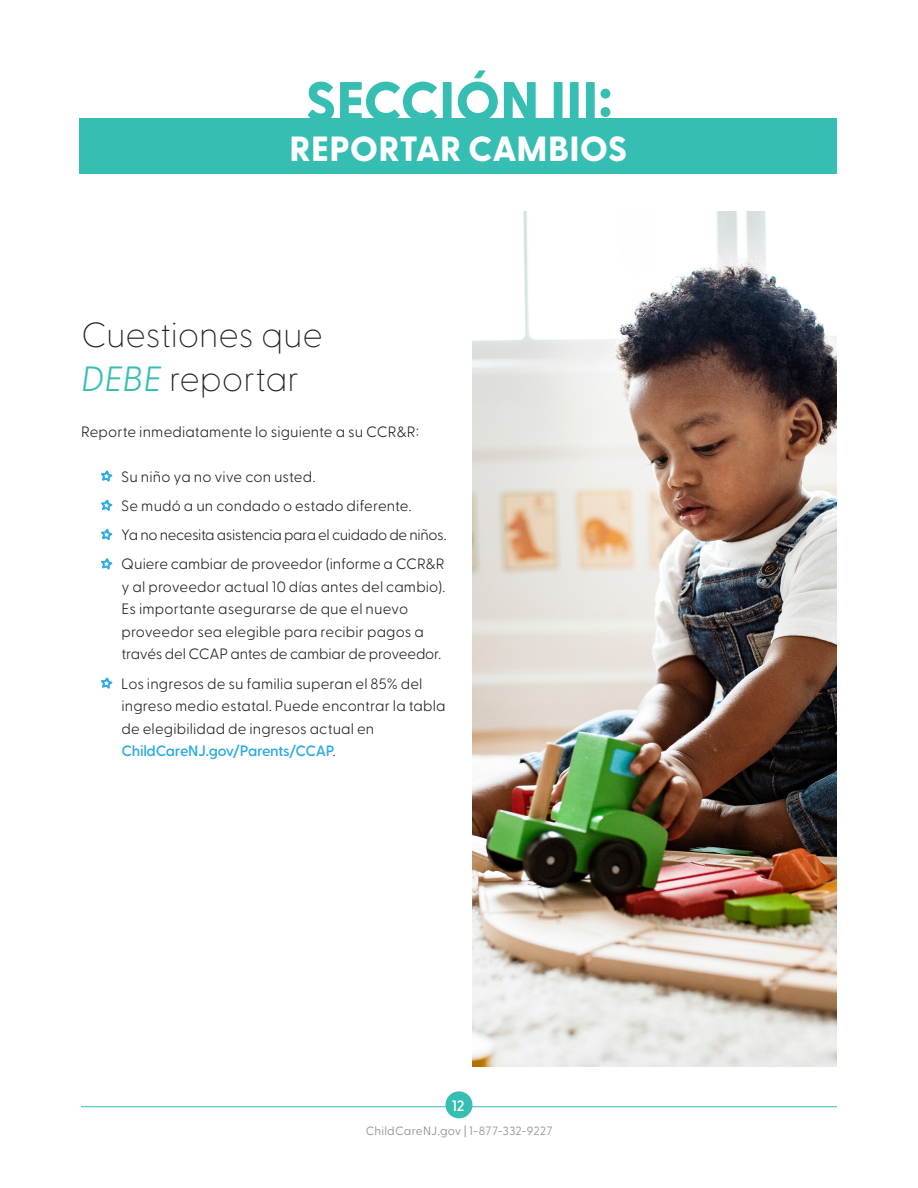
<style>
.page{position:relative;width:918px;height:1188px;background:#fff}
.page>*{position:absolute;margin:0;border:0;box-sizing:border-box;transform-origin:0 0}
.Page_Number_-_Align_Right{font:800 55.5px "Greycliff CF";color:#36beb3}
.t1{font:100 34.95px/45px "Greycliff CF";letter-spacing:-.005em;color:#231f20}
.Head{font:800 34.95px "Greycliff CF";letter-spacing:-.005em;color:#fff}
.bullets{font:300 15px/22.5px "Greycliff CF";color:#231f20}
.bullets-2{font:300 15px "Greycliff CF";letter-spacing:-.025em;color:#231f20}
.Page_Number_-_Align_Right-2{font:600 15px "Greycliff CF";color:#fff}
.t2{font:12px "Greycliff CF";letter-spacing:.02em;color:#939598}
.s1{font-weight:300;font-style:italic;color:#36beb3}
.s2{font-weight:600;color:#30abe1}
</style>
<div class="page">
<svg style="left:101px;top:471px;width:11px;height:10px"></svg>
<svg style="left:101px;top:500px;width:11px;height:11px"></svg>
<svg style="left:101px;top:529px;width:11px;height:11px"></svg>
<svg style="left:101px;top:558px;width:11px;height:11px"></svg>
<svg style="left:101px;top:678px;width:11px;height:10px"></svg>
<img style="left:472px;top:212px;width:365px;height:854px">
<div style="left:80px;top:119px;width:757px;height:55px;background:#36beb3"></div>
<hr style="left:81px;top:1106px;width:756px;height:1px;background:#36beb3">
<div style="left:446px;top:1091px;width:26px;height:27px;background:#36beb3;border-radius:50%"></div>
<p class="Page_Number_-_Align_Right" style="left:305px;top:59px;width:309px">SECCIÓN III:</p>
<p class="Head" style="left:290px;top:122px;width:339px">REPORTAR CAMBIOS</p>
<p class="t1" style="left:81px;top:309px;width:244px">Cuestiones que<br><span class="s1">DEBE</span> reportar</p>
<p class="bullets" style="left:81px;top:419px;width:339px">Reporte inmediatamente lo siguiente a su CCR&amp;R:</p>
<p class="bullets" style="left:121px;top:464px;width:196px">Su niño ya no vive con usted.</p>
<p class="bullets" style="left:121px;top:493px;width:292px">Se mudó a un condado o estado diferente.</p>
<p class="bullets-2" style="left:121px;top:524px;width:327px">Ya no necesita asistencia para el cuidado de niños.</p>
<p class="bullets" style="left:121px;top:552px;width:325px">Quiere cambiar de proveedor (informe a CCR&amp;R y al proveedor actual 10 días antes del cambio).<br>Es importante asegurarse de que el nuevo proveedor sea elegible para recibir pagos a través del CCAP antes de cambiar de proveedor.</p>
<p class="bullets" style="left:121px;top:671px;width:326px">Los ingresos de su familia superan el 85% del ingreso medio estatal. Puede encontrar la tabla de elegibilidad de ingresos actual en <span class="s2">ChildCareNJ.gov/Parents/CCAP</span>.</p>
<p class="Page_Number_-_Align_Right-2" style="left:452px;top:1094px;width:14px">12</p>
<p class="t2" style="left:366px;top:1122px;width:188px">ChildCareNJ.gov | 1-877-332-9227</p>
</div>
